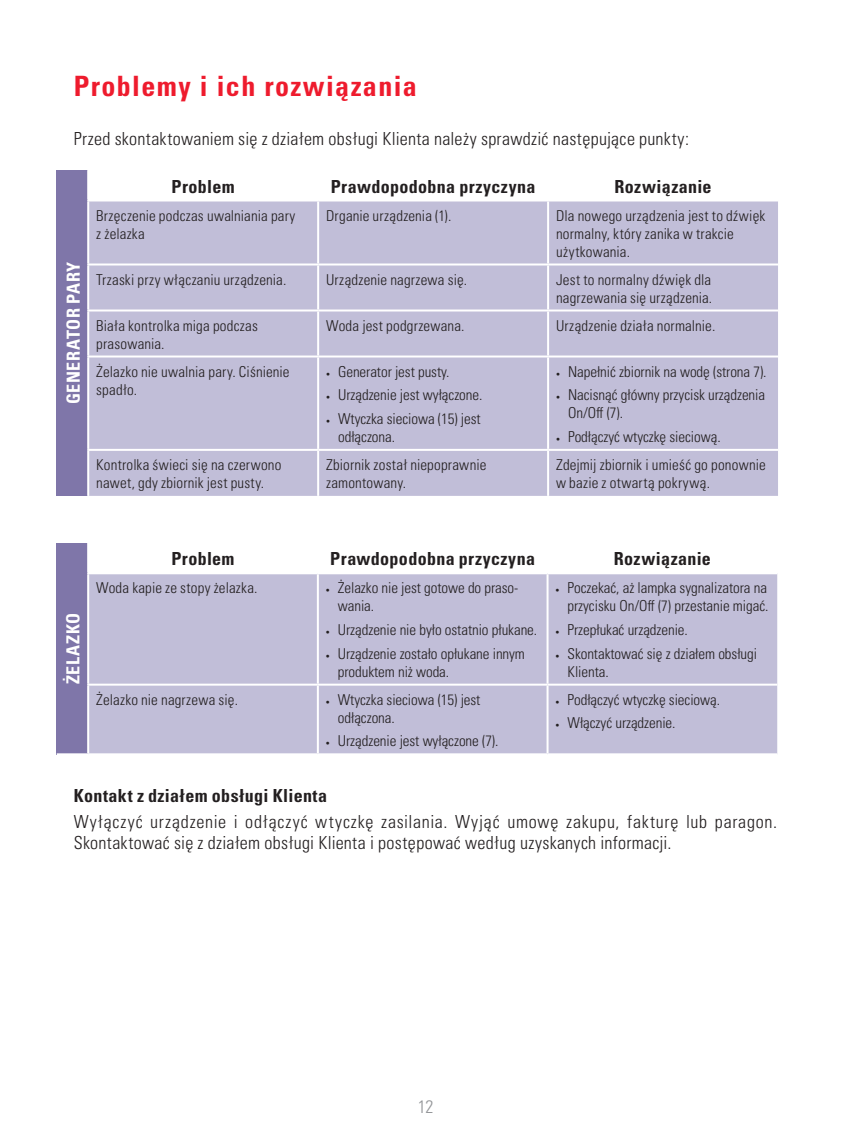
<style>
.page{position:relative;width:851px;height:1134px;background:#fff}
.page>*{position:absolute;margin:0;border:0;box-sizing:border-box;transform-origin:0 0}
.t1{font:28px "Univers LTCYR 67 Bold Cond";letter-spacing:.05em;color:#ee1b2d}
.tekst-normal{font:18px/21px "Univers LTCYR 47 Light Cond";letter-spacing:.025em;color:#231f20}
.tekst-normal-2{font:18px "Univers LTCYR 67 Bold Cond";letter-spacing:.02em;color:#231f20}
.tekst-normal-3{font:18px "Univers LTCYR 67 Bold Cond";letter-spacing:.025em;color:#fff}
.t2{font:18px "Univers LTCYR 47 Light Cond";color:#939598}
.tekst-normal-4{font:15px/18px "Univers LTCYR 47 Light Cond";color:#231f20}
.s1{font-size:8px}
</style>
<div class="page">
<div style="left:57px;top:543px;width:31px;height:211px;background:#7f76a9"></div>
<div style="left:89px;top:574px;width:688px;height:179px;background:#c1bed8"></div>
<hr style="left:87px;top:543px;width:2px;height:29px;background:#fff">
<hr style="left:87px;top:572px;width:231px;height:2px;background:#fff">
<hr style="left:317px;top:574px;width:2px;height:110px;background:#fff">
<hr style="left:546px;top:574px;width:2px;height:110px;background:#fff">
<hr style="left:87px;top:684px;width:231px;height:2px;background:#fff">
<hr style="left:318px;top:684px;width:229px;height:2px;background:#fff">
<hr style="left:317px;top:686px;width:2px;height:67px;background:#fff">
<hr style="left:547px;top:684px;width:230px;height:2px;background:#fff">
<hr style="left:546px;top:686px;width:2px;height:67px;background:#fff">
<hr style="left:87px;top:574px;width:2px;height:110px;background:#fff">
<hr style="left:87px;top:686px;width:2px;height:67px;background:#fff">
<hr style="left:57px;top:753px;width:31px;height:2px;background:#fff">
<div style="left:57px;top:170px;width:31px;height:326px;background:#7f76a9"></div>
<div style="left:89px;top:201px;width:688px;height:295px;background:#c1bed8"></div>
<hr style="left:87px;top:449px;width:231px;height:2px;background:#fff">
<hr style="left:318px;top:449px;width:230px;height:2px;background:#fff">
<hr style="left:548px;top:449px;width:229px;height:2px;background:#fff">
<hr style="left:87px;top:170px;width:2px;height:29px;background:#fff">
<hr style="left:87px;top:199px;width:231px;height:2px;background:#fff">
<hr style="left:87px;top:201px;width:2px;height:62px;background:#fff">
<hr style="left:317px;top:201px;width:2px;height:62px;background:#fff">
<hr style="left:547px;top:201px;width:2px;height:62px;background:#fff">
<hr style="left:87px;top:263px;width:231px;height:2px;background:#fff">
<hr style="left:87px;top:265px;width:2px;height:44px;background:#fff">
<hr style="left:318px;top:263px;width:230px;height:2px;background:#fff">
<hr style="left:317px;top:265px;width:2px;height:44px;background:#fff">
<hr style="left:548px;top:263px;width:229px;height:2px;background:#fff">
<hr style="left:547px;top:265px;width:2px;height:44px;background:#fff">
<hr style="left:87px;top:309px;width:231px;height:2px;background:#fff">
<hr style="left:87px;top:311px;width:2px;height:44px;background:#fff">
<hr style="left:318px;top:309px;width:230px;height:2px;background:#fff">
<hr style="left:317px;top:311px;width:2px;height:44px;background:#fff">
<hr style="left:548px;top:309px;width:229px;height:2px;background:#fff">
<hr style="left:547px;top:311px;width:2px;height:44px;background:#fff">
<hr style="left:87px;top:355px;width:231px;height:2px;background:#fff">
<hr style="left:87px;top:357px;width:2px;height:92px;background:#fff">
<hr style="left:318px;top:355px;width:230px;height:2px;background:#fff">
<hr style="left:317px;top:357px;width:2px;height:92px;background:#fff">
<hr style="left:548px;top:355px;width:229px;height:2px;background:#fff">
<hr style="left:547px;top:357px;width:2px;height:92px;background:#fff">
<hr style="left:87px;top:451px;width:2px;height:45px;background:#fff">
<hr style="left:317px;top:451px;width:2px;height:45px;background:#fff">
<hr style="left:547px;top:451px;width:2px;height:45px;background:#fff">
<p class="t1" style="left:74px;top:69px;width:345px">Problemy i ich rozwiązania</p>
<p class="tekst-normal" style="left:74px;top:127px;width:616px">Przed skontaktowaniem się z działem obsługi Klienta należy sprawdzić następujące punkty:</p>
<p class="tekst-normal-3" style="left:62px;top:404px;width:143px;rotate:-90deg">GENERATOR PARY</p>
<p class="tekst-normal-2" style="left:171px;top:175px;width:65px">Problem</p>
<p class="tekst-normal-2" style="left:331px;top:175px;width:206px">Prawdopodobna przyczyna</p>
<p class="tekst-normal-2" style="left:614px;top:175px;width:99px">Rozwiązanie</p>
<p class="tekst-normal-4" style="left:96px;top:205px;width:201px">Brzęczenie podczas uwalniania pary z żelazka</p>
<p class="tekst-normal-4" style="left:326px;top:205px;width:127px">Drganie urządzenia (1).</p>
<p class="tekst-normal-4" style="left:556px;top:205px;width:211px">Dla nowego urządzenia jest to dźwięk normalny, który zanika w trakcie użytkowania.</p>
<p class="tekst-normal-4" style="left:96px;top:269px;width:192px">Trzaski przy włączaniu urządzenia.</p>
<p class="tekst-normal-4" style="left:326px;top:269px;width:143px">Urządzenie nagrzewa się.</p>
<p class="tekst-normal-4" style="left:556px;top:269px;width:158px">Jest to normalny dźwięk dla nagrzewania się urządzenia.</p>
<p class="tekst-normal-4" style="left:96px;top:315px;width:163px">Biała kontrolka miga podczas prasowania.</p>
<p class="tekst-normal-4" style="left:326px;top:315px;width:140px">Woda jest podgrzewana.</p>
<p class="tekst-normal-4" style="left:556px;top:315px;width:161px">Urządzenie działa normalnie.</p>
<p class="tekst-normal-4" style="left:96px;top:361px;width:195px">Żelazko nie uwalnia pary. Ciśnienie spadło.</p>
<p class="tekst-normal-4" style="left:326px;top:361px;width:125px"><span class="s1">•</span> Generator jest pusty.</p>
<p class="tekst-normal-4" style="left:556px;top:361px;width:212px"><span class="s1">•</span> Napełnić zbiornik na wodę (strona 7).</p>
<p class="tekst-normal-4" style="left:568px;top:385px;width:198px;text-indent:-12px"><span class="s1">•</span> Nacisnąć główny przycisk urządzenia<br>On/Off (7).</p>
<p class="tekst-normal-4" style="left:556px;top:427px;width:166px"><span class="s1">•</span> Podłączyć wtyczkę sieciową.</p>
<p class="tekst-normal-4" style="left:326px;top:385px;width:158px"><span class="s1">•</span> Urządzenie jest wyłączone.</p>
<p class="tekst-normal-4" style="left:338px;top:409px;width:144px;text-indent:-12px"><span class="s1">•</span> Wtyczka sieciowa (15) jest odłączona.</p>
<p class="tekst-normal-4" style="left:96px;top:455px;width:187px">Kontrolka świeci się na czerwono nawet, gdy zbiornik jest pusty.</p>
<p class="tekst-normal-4" style="left:326px;top:455px;width:162px">Zbiornik został niepoprawnie zamontowany.</p>
<p class="tekst-normal-4" style="left:556px;top:455px;width:211px">Zdejmij zbiornik i umieść go ponownie w bazie z otwartą pokrywą.</p>
<p class="tekst-normal-3" style="left:62px;top:684px;width:73px;rotate:-90deg">ŻELAZKO</p>
<p class="tekst-normal-2" style="left:171px;top:548px;width:65px">Problem</p>
<p class="tekst-normal-2" style="left:330px;top:548px;width:206px">Prawdopodobna przyczyna</p>
<p class="tekst-normal-2" style="left:613px;top:548px;width:99px">Rozwiązanie</p>
<p class="tekst-normal-4" style="left:96px;top:578px;width:163px">Woda kapie ze stopy żelazka.</p>
<p class="tekst-normal-4" style="left:338px;top:578px;width:182px;text-indent:-12px"><span class="s1">•</span> Żelazko nie jest gotowe do praso&shy;wania.</p>
<p class="tekst-normal-4" style="left:326px;top:620px;width:213px"><span class="s1">•</span> Urządzenie nie było ostatnio płukane.</p>
<p class="tekst-normal-4" style="left:338px;top:643px;width:188px;text-indent:-12px"><span class="s1">•</span> Urządzenie zostało opłukane innym produktem niż woda.</p>
<p class="tekst-normal-4" style="left:555px;top:578px;width:214px;text-align:right"><span class="s1">•</span> Poczekać, aż lampka sygnalizatora na przycisku On/Off (7) przestanie migać.</p>
<p class="tekst-normal-4" style="left:555px;top:620px;width:134px"><span class="s1">•</span> Przepłukać urządzenie.</p>
<p class="tekst-normal-4" style="left:567px;top:643px;width:191px;text-indent:-12px"><span class="s1">•</span> Skontaktować się z działem obsługi<br>Klienta.</p>
<p class="tekst-normal-4" style="left:96px;top:689px;width:143px">Żelazko nie nagrzewa się.</p>
<p class="tekst-normal-4" style="left:338px;top:689px;width:144px;text-indent:-12px"><span class="s1">•</span> Wtyczka sieciowa (15) jest odłączona.</p>
<p class="tekst-normal-4" style="left:326px;top:731px;width:174px"><span class="s1">•</span> Urządzenie jest wyłączone (7).</p>
<p class="tekst-normal-4" style="left:555px;top:689px;width:166px"><span class="s1">•</span> Podłączyć wtyczkę sieciową.</p>
<p class="tekst-normal-4" style="left:555px;top:713px;width:121px"><span class="s1">•</span> Włączyć urządzenie.</p>
<p class="tekst-normal-2" style="left:74px;top:784px;width:255px">Kontakt z działem obsługi Klienta</p>
<p class="tekst-normal" style="left:74px;top:810px;width:704px">Wyłączyć urządzenie i odłączyć wtyczkę zasilania. Wyjąć umowę zakupu, fakturę lub paragon.<br>Skontaktować się z działem obsługi Klienta i postępować według uzyskanych informacji.</p>
<p class="t2" style="left:418px;top:1094px;width:17px">12</p>
</div>
